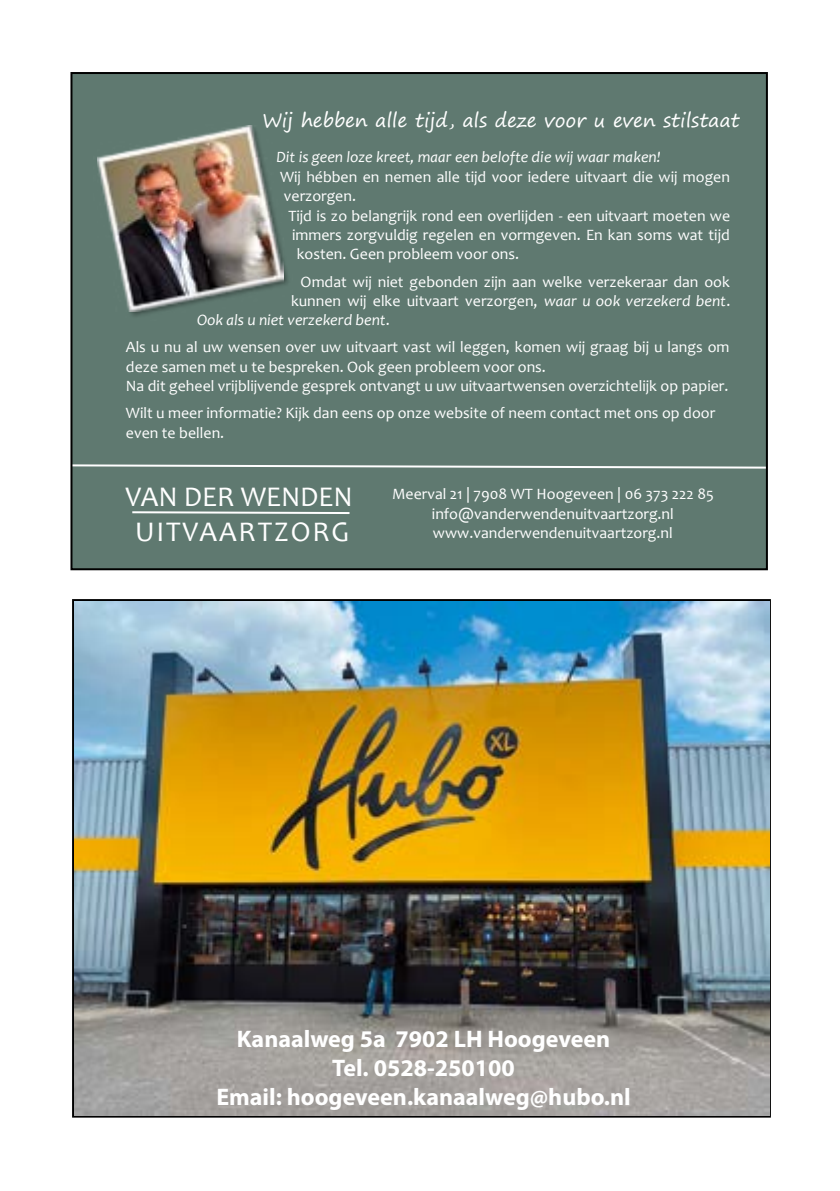
<style>
.page{position:relative;width:840px;height:1191px;background:#fff}
.page>*{position:absolute;margin:0;border:0;box-sizing:border-box;transform-origin:0 0}
.t1{font:28.6px/35px "Candara";letter-spacing:.05em;color:#fff;text-align:center}
.t2{font:700 24px/28.8px "Myriad Pro";color:#fff;text-align:center}
.t3{font:19px "Segoe Print";color:#fff}
.t4{font:15.8px/19.4px "Candara";color:#fff}
.t5{font:italic 15.8px "Candara";color:#fff}
.s1{font-style:italic}
.s2{font-style:normal}
</style>
<div class="page">
<div style="left:71px;top:73px;width:695px;height:496px;background:#5f7970"></div>
<img style="left:97px;top:125px;width:186px;height:186px">
<svg style="left:132px;top:511px;width:218px;height:3px"></svg>
<svg style="left:73px;top:464px;width:691px;height:5px"></svg>
<div style="left:70px;top:72px;width:697px;height:498px;border:2px solid #000"></div>
<img style="left:74px;top:601px;width:694px;height:514px">
<p class="t3" style="left:262px;top:103px;width:478px">Wij hebben alle tijd, als deze voor u even stilstaat</p>
<p class="t5" style="left:276px;top:147px;width:385px">Dit is geen loze kreet, maar een belofte die wij waar maken!</p>
<p class="t4" style="left:280px;top:167px;width:451px">Wij hébben en nemen alle tijd voor iedere uitvaart die wij mogen</p>
<p class="t4" style="left:284px;top:186px;width:74px">verzorgen.</p>
<p class="t4" style="left:288px;top:206px;width:443px">Tijd is zo belangrijk rond een overlijden - een uitvaart moeten we</p>
<p class="t4" style="left:292px;top:225px;width:439px">immers zorgvuldig regelen en vormgeven. En kan soms wat tijd</p>
<p class="t4" style="left:296px;top:244px;width:224px">kosten. Geen probleem voor ons.</p>
<p class="t4" style="left:300px;top:271px;width:430px">Omdat wij niet gebonden zijn aan welke verzekeraar dan ook</p>
<p class="t4" style="left:291px;top:291px;width:440px">kunnen wij elke uitvaart verzorgen, <span class="s1">waar u ook verzekerd bent</span>.</p>
<p class="t5" style="left:197px;top:310px;width:194px">Ook als u niet verzekerd bent<span class="s2">.</span></p>
<p class="t4" style="left:126px;top:337px;width:604px">Als u nu al uw wensen over uw uitvaart vast wil leggen, komen wij graag bij u langs om deze samen met u te bespreken. Ook geen probleem voor ons.<br>Na dit geheel vrijblijvende gesprek ontvangt u uw uitvaartwensen overzichtelijk op papier.</p>
<p class="t4" style="left:126px;top:403px;width:590px">Wilt u meer informatie? Kijk dan eens op onze website of neem contact met ons op door even te bellen.</p>
<h1 class="t1" style="left:125px;top:479px;width:229px">VAN DER WENDEN<br>UITVAARTZORG</h1>
<p class="t4" style="left:392px;top:484px;width:323px;text-align:center">Meerval 21 | 7908 WT Hoogeveen | 06 373 222 85 info@vanderwendenuitvaartzorg.nl www.vanderwendenuitvaartzorg.nl</p>
<h2 class="t2" style="left:216px;top:1025px;width:415px">Kanaalweg 5a 7902 LH Hoogeveen<br>Tel. 0528-250100<br>Email: hoogeveen.kanaalweg@hubo.nl</h2>
</div>
